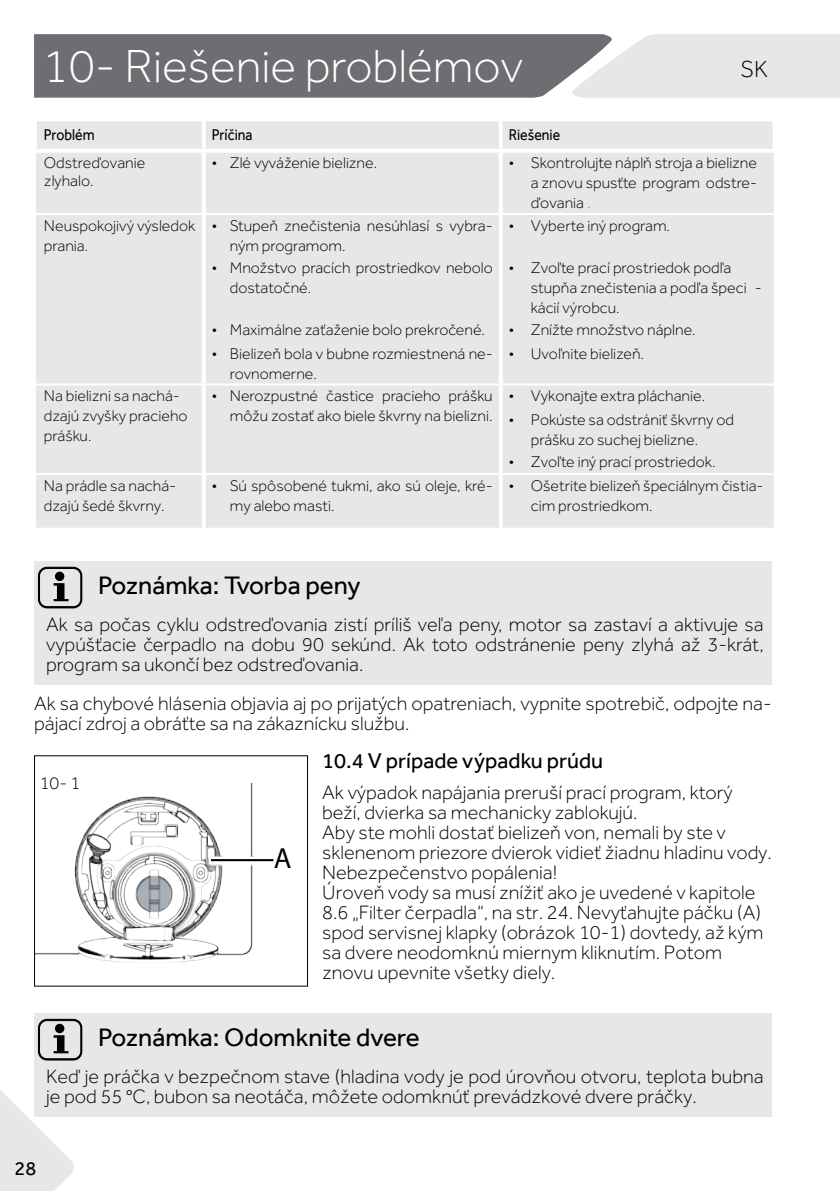
<style>
.page{position:relative;width:840px;height:1191px;background:#fff}
.page>*{position:absolute;margin:0;border:0;box-sizing:border-box;transform-origin:0 0}
.t1{font:300 48px "Effra";color:#fff}
.t2{font:29.2px "Myriad Pro";color:#000}
.t3{font:26px "Effra";color:#000}
.t4{font:300 24px "Effra";color:#000}
.t5{font:22px "Effra";color:#000}
.t6{font:300 20px/20px "Effra";color:#000}
.t7{font:20px "Effra";color:#000}
.t8{font:300 18px "Effra";color:#000}
.t9{font:300 16px/20px "Effra";color:#000}
.t10{font:16px "Effra";color:#000;scale:.88 1}
.s1{color:#41ad49}
</style>
<div class="page">
<svg style="left:34px;top:34px;width:805px;height:64px;background:#959698"></svg>
<svg style="left:36px;top:784px;width:237px;height:179px"></svg>
<svg style="left:209px;top:857px;width:63px;height:6px"></svg>
<hr style="left:211px;top:859px;width:62px;height:2px;background:#000">
<div style="left:34px;top:755px;width:274px;height:231px;border:1px solid #000"></div>
<div style="left:36px;top:121px;width:737px;height:406px;background:#e6e7e8"></div>
<hr style="left:202px;top:153px;width:4px;height:60px;background:#fff">
<svg style="left:498px;top:153px;width:4px;height:60px"></svg>
<hr style="left:202px;top:215px;width:4px;height:41px;background:#fff">
<svg style="left:498px;top:215px;width:4px;height:41px"></svg>
<hr style="left:202px;top:256px;width:4px;height:62px;background:#fff">
<svg style="left:498px;top:256px;width:4px;height:62px"></svg>
<hr style="left:202px;top:318px;width:4px;height:24px;background:#fff">
<svg style="left:498px;top:318px;width:4px;height:24px"></svg>
<hr style="left:202px;top:342px;width:4px;height:41px;background:#fff">
<svg style="left:498px;top:342px;width:4px;height:41px"></svg>
<hr style="left:202px;top:385px;width:4px;height:23px;background:#fff">
<svg style="left:498px;top:385px;width:4px;height:23px"></svg>
<hr style="left:202px;top:408px;width:4px;height:42px;background:#fff">
<svg style="left:498px;top:408px;width:4px;height:42px"></svg>
<hr style="left:202px;top:450px;width:4px;height:23px;background:#fff">
<svg style="left:498px;top:450px;width:4px;height:23px"></svg>
<hr style="left:202px;top:475px;width:4px;height:52px;background:#fff">
<svg style="left:498px;top:475px;width:4px;height:52px"></svg>
<hr style="left:35px;top:121px;width:2px;height:28px;background:#fff">
<hr style="left:772px;top:121px;width:2px;height:28px;background:#fff">
<hr style="left:202px;top:121px;width:4px;height:28px;background:#fff">
<svg style="left:498px;top:121px;width:4px;height:28px"></svg>
<hr style="left:35px;top:149px;width:169px;height:4px;background:#fff">
<hr style="left:204px;top:149px;width:296px;height:4px;background:#fff">
<hr style="left:500px;top:149px;width:274px;height:4px;background:#fff">
<hr style="left:36px;top:213px;width:168px;height:2px;background:#fff">
<hr style="left:204px;top:213px;width:296px;height:2px;background:#fff">
<hr style="left:500px;top:213px;width:273px;height:2px;background:#fff">
<hr style="left:36px;top:383px;width:168px;height:2px;background:#fff">
<hr style="left:204px;top:383px;width:296px;height:2px;background:#fff">
<hr style="left:500px;top:383px;width:273px;height:2px;background:#fff">
<hr style="left:36px;top:473px;width:168px;height:2px;background:#fff">
<hr style="left:204px;top:473px;width:296px;height:2px;background:#fff">
<hr style="left:500px;top:473px;width:273px;height:2px;background:#fff">
<div style="left:34px;top:561px;width:737px;height:123px;background:#e6e7e8"></div>
<svg style="left:38px;top:567px;width:44px;height:41px"></svg>
<div style="left:55px;top:571px;width:9px;height:10px;background:#000;border-radius:50%"></div>
<div style="left:34px;top:1013px;width:737px;height:104px;background:#e6e7e8"></div>
<svg style="left:0;top:1019px;width:82px;height:172px"></svg>
<div style="left:55px;top:1023px;width:9px;height:10px;background:#000;border-radius:50%"></div>
<h1 class="t1" style="left:43px;top:39px;width:481px">10- Riešenie problémov</h1>
<p class="t4" style="left:740px;top:55px;width:29px">SK</p>
<p class="t10" style="left:44px;top:125px;width:59px">Problém</p>
<p class="t10" style="left:212px;top:125px;width:48px">Príčina</p>
<p class="t10" style="left:508px;top:125px;width:60px">Riešenie</p>
<p class="t9" style="left:44px;top:154px;width:103px;line-height:18px">Odstreďovanie zlyhalo.</p>
<p class="t9" style="left:212px;top:153px;width:167px">• Zlé vyváženie bielizne.</p>
<p class="t9" style="left:530px;top:153px;width:228px;text-align:justify;text-indent:-22px">• Skontrolujte náplň stroja a bielizne a znovu spusťte program odstre&shy;ďovania <span class="s1">.</span></p>
<p class="t9" style="left:44px;top:215px;width:153px">Neuspokojivý výsledok prania.</p>
<p class="t9" style="left:230px;top:215px;width:264px;text-indent:-18px">• Stupeň znečistenia nesúhlasí s vybra&shy;ným programom.</p>
<p class="t9" style="left:508px;top:215px;width:163px">• Vyberte iný program.</p>
<p class="t9" style="left:230px;top:257px;width:264px;text-indent:-18px">• Množstvo pracích prostriedkov nebolo dostatočné.</p>
<p class="t9" style="left:530px;top:257px;width:232px;text-indent:-22px">• Zvoľte prací prostriedok podľa stupňa znečistenia a podľa špeci - kácií výrobcu.</p>
<p class="t9" style="left:212px;top:320px;width:274px">• Maximálne zaťaženie bolo prekročené.</p>
<p class="t9" style="left:508px;top:320px;width:188px">• Znížte množstvo náplne.</p>
<p class="t9" style="left:230px;top:343px;width:264px;text-indent:-18px">• Bielizeň bola v bubne rozmiestnená ne&shy;rovnomerne.</p>
<p class="t9" style="left:508px;top:343px;width:137px">• Uvoľnite bielizeň.</p>
<p class="t9" style="left:44px;top:386px;width:145px">Na bielizni sa nachá&shy;dzajú zvyšky pracieho prášku.</p>
<p class="t9" style="left:212px;top:386px;width:282px;text-align:right">• Nerozpustné častice pracieho prášku môžu zostať ako biele škvrny na bielizni.</p>
<p class="t9" style="left:508px;top:386px;width:198px">• Vykonajte extra pláchanie.</p>
<p class="t9" style="left:530px;top:409px;width:205px;text-indent:-22px">• Pokúste sa odstrániť škvrny od prášku zo suchej bielizne.</p>
<p class="t9" style="left:508px;top:452px;width:208px">• Zvoľte iný prací prostriedok.</p>
<p class="t9" style="left:44px;top:475px;width:134px">Na prádle sa nachá&shy;dzajú šedé škvrny.</p>
<p class="t9" style="left:230px;top:475px;width:264px;text-indent:-18px">• Sú spôsobené tukmi, ako sú oleje, kré&shy;my alebo masti.</p>
<p class="t9" style="left:530px;top:475px;width:234px;text-indent:-22px">• Ošetrite bielizeň špeciálnym čistia&shy;cim prostriedkom.</p>
<h3 class="t3" style="left:98px;top:569px;width:264px">Poznámka: Tvorba peny</h3>
<p class="t6" style="left:46px;top:614px;width:718px;text-align:justify">Ak sa počas cyklu odstreďovania zistí príliš veľa peny, motor sa zastaví a aktivuje sa vypúšťacie čerpadlo na dobu 90 sekúnd. Ak toto odstránenie peny zlyhá až 3-krát, program sa ukončí bez odstreďovania.</p>
<p class="t6" style="left:34px;top:693px;width:739px">Ak sa chybové hlásenia objavia aj po prijatých opatreniach, vypnite spotrebič, odpojte na&shy;pájací zdroj a obráťte sa na zákaznícku službu.</p>
<p class="t8" style="left:40px;top:773px;width:42px">10- 1</p>
<h2 class="t2" style="left:274px;top:840px;width:19px">A</h2>
<p class="t5" style="left:322px;top:747px;width:282px">10.4 V prípade výpadku prúdu</p>
<p class="t6" style="left:322px;top:782px;width:451px">Ak výpadok napájania preruší prací program, ktorý beží, dvierka sa mechanicky zablokujú.<br>Aby ste mohli dostať bielizeň von, nemali by ste v sklenenom priezore dvierok vidieť žiadnu hladinu vody.<br>Nebezpečenstvo popálenia!<br>Úroveň vody sa musí znížiť ako je uvedené v kapitole 8.6 „Filter čerpadla“, na str. 24. Nevyťahujte páčku (A) spod servisnej klapky (obrázok 10-1) dovtedy, až kým sa dvere neodomknú miernym kliknutím. Potom znovu upevnite všetky diely.</p>
<h3 class="t3" style="left:98px;top:1021px;width:323px">Poznámka: Odomknite dvere</h3>
<p class="t6" style="left:46px;top:1066px;width:718px">Keď je práčka v bezpečnom stave (hladina vody je pod úrovňou otvoru, teplota bubna je pod 55 °C, bubon sa neotáča, môžete odomknúť prevádzkové dvere práčky.</p>
<p class="t7" style="left:15px;top:1156px;width:23px">28</p>
</div>
